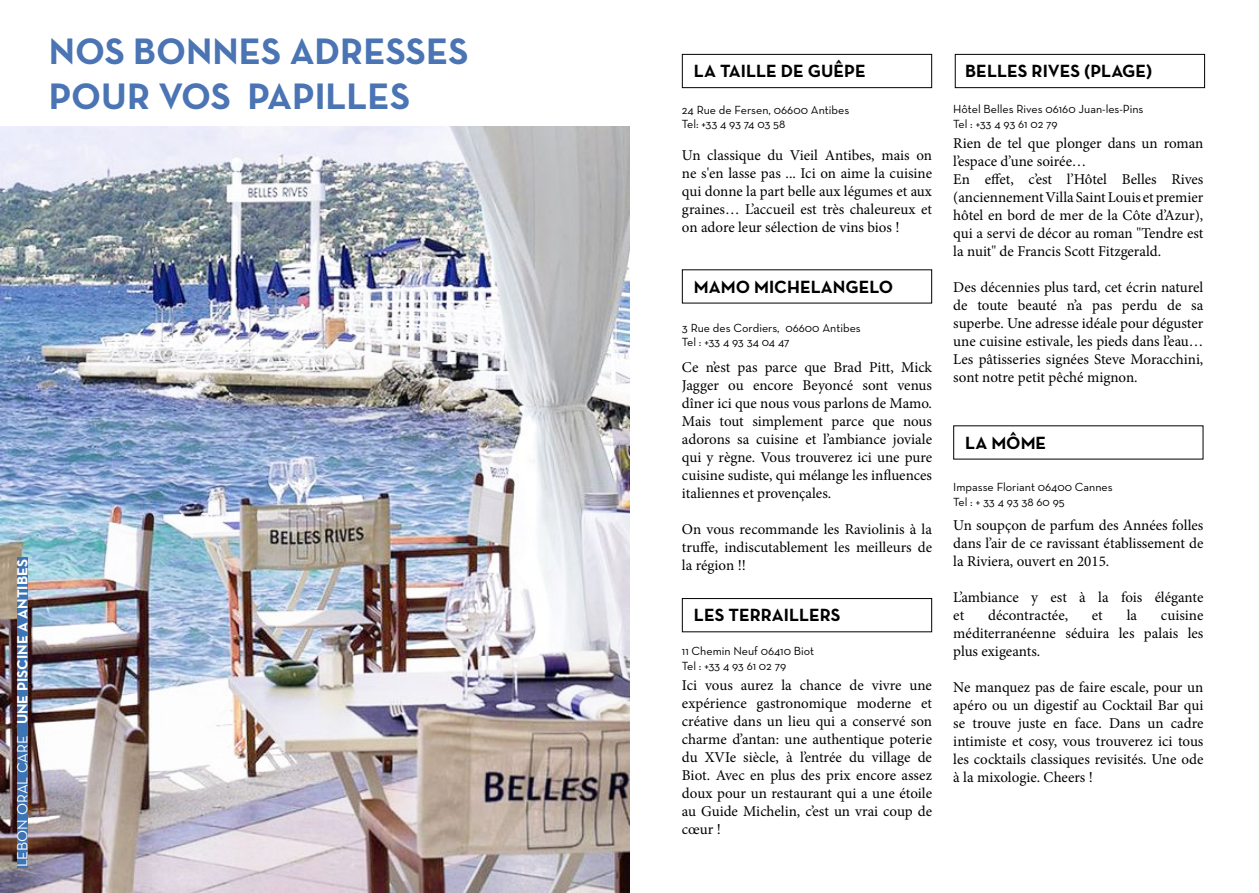
<style>
.page{position:relative;width:1259px;height:893px;background:#fff}
.page>*{position:absolute;margin:0;border:0;box-sizing:border-box;transform-origin:0 0}
.t1{font:700 37.5px/45px "Neutra Text";color:#4a74b3}
.t2{font:700 18px "Neutra Text";color:#000}
.t3{font:15px/18px "Minion Pro";color:#000;text-align:justify}
.t4{font:700 15px "Neutra Text";color:#fff}
.t5{font:12px/14.4px "Neutra Text";color:#000}
.s1{font-weight:400}
</style>
<div class="page">
<img style="left:0;top:126px;width:629px;height:767px">
<div style="left:17px;top:557px;width:11px;height:310px;background:#3d74b6"></div>
<div style="left:682px;top:54px;width:250px;height:34px;border:1px solid #000"></div>
<div style="left:682px;top:598px;width:250px;height:34px;border:1px solid #000"></div>
<div style="left:955px;top:54px;width:250px;height:34px;border:1px solid #000"></div>
<h1 class="t1" style="left:49px;top:28px;width:421px">NOS BONNES ADRESSES<br>POUR VOS PAPILLES</h1>
<p class="t4" style="left:13px;top:867px;width:310px;rotate:-90deg"><span class="s1">LEBON ORAL CARE</span> UNE PISCINE A ANTIBES</p>
<p class="t2" style="left:694px;top:60px;width:173px">LA TAILLE DE GUÊPE</p>
<p class="t5" style="left:682px;top:102px;width:169px">24 Rue de Fersen, 06600 Antibes<br>Tel: +33 4 93 74 03 58</p>
<p class="t3" style="left:682px;top:146px;width:252px">Un classique du Vieil Antibes, mais on ne s'en lasse pas ... Ici on aime la cuisine qui donne la part belle aux légumes et aux graines… L’accueil est très chaleureux et on adore leur sélection de vins bios !</p>
<p class="t2" style="left:694px;top:275px;width:201px">MAMO MICHELANGELO</p>
<p class="t5" style="left:682px;top:321px;width:180px">3 Rue des Cordiers, 06600 Antibes<br>Tel : +33 4 93 34 04 47</p>
<p class="t3" style="left:682px;top:358px;width:252px">Ce n’est pas parce que Brad Pitt, Mick Jagger ou encore Beyoncé sont venus dîner ici que nous vous parlons de Mamo.<br>Mais tout simplement parce que nous adorons sa cuisine et l’ambiance joviale qui y règne. Vous trouverez ici une pure cuisine sudiste, qui mélange les influences italiennes et provençales.</p>
<p class="t3" style="left:682px;top:520px;width:252px">On vous recommande les Raviolinis à la truffe, indiscutablement les meilleurs de la région !!</p>
<p class="t2" style="left:694px;top:604px;width:148px">LES TERRAILLERS</p>
<p class="t5" style="left:682px;top:644px;width:134px">11 Chemin Neuf 06410 Biot<br>Tel : +33 4 93 61 02 79</p>
<p class="t3" style="left:682px;top:677px;width:252px">Ici vous aurez la chance de vivre une expérience gastronomique moderne et créative dans un lieu qui a conservé son charme d’antan: une authentique poterie du XVIe siècle, à l’entrée du village de Biot. Avec en plus des prix encore assez doux pour un restaurant qui a une étoile au Guide Michelin, c’est un vrai coup de cœur !</p>
<p class="t2" style="left:965px;top:60px;width:189px">BELLES RIVES (PLAGE)</p>
<p class="t5" style="left:953px;top:102px;width:192px">Hôtel Belles Rives 06160 Juan-les-Pins<br>Tel : +33 4 93 61 02 79</p>
<p class="t3" style="left:953px;top:135px;width:252px;text-align:left">Rien de tel que plonger dans un roman l’espace d’une soirée…<br>En effet, c’est l’Hôtel Belles Rives (anciennement Villa Saint Louis et premier hôtel en bord de mer de la Côte d’Azur), qui a servi de décor au roman "Tendre est la nuit" de Francis Scott Fitzgerald.</p>
<p class="t3" style="left:953px;top:279px;width:252px">Des décennies plus tard, cet écrin naturel de toute beauté n’a pas perdu de sa superbe. Une adresse idéale pour déguster une cuisine estivale, les pieds dans l’eau… Les pâtisseries signées Steve Moracchini, sont notre petit pêché mignon.</p>
<p class="t2" style="left:965px;top:431px;width:82px">LA MÔME</p>
<p class="t5" style="left:953px;top:480px;width:161px">Impasse Floriant 06400 Cannes<br>Tel : + 33 4 93 38 60 95</p>
<p class="t3" style="left:953px;top:516px;width:252px">Un soupçon de parfum des Années folles dans l’air de ce ravissant établissement de la Riviera, ouvert en 2015.</p>
<p class="t3" style="left:953px;top:588px;width:252px">L’ambiance y est à la fois élégante et</p>
<p class="t3" style="left:988px;top:606px;width:81px">décontractée,</p>
<p class="t3" style="left:1092px;top:606px;width:12px">et</p>
<p class="t3" style="left:1126px;top:606px;width:12px">la</p>
<p class="t3" style="left:953px;top:606px;width:252px;text-indent:208px">cuisine méditerranéenne séduira les palais les plus exigeants.</p>
<p class="t3" style="left:953px;top:678px;width:252px">Ne manquez pas de faire escale, pour un apéro ou un digestif au Cocktail Bar qui se trouve juste en face. Dans un cadre intimiste et cosy, vous trouverez ici tous les cocktails classiques revisités. Une ode à la mixologie. Cheers !</p>
</div>
